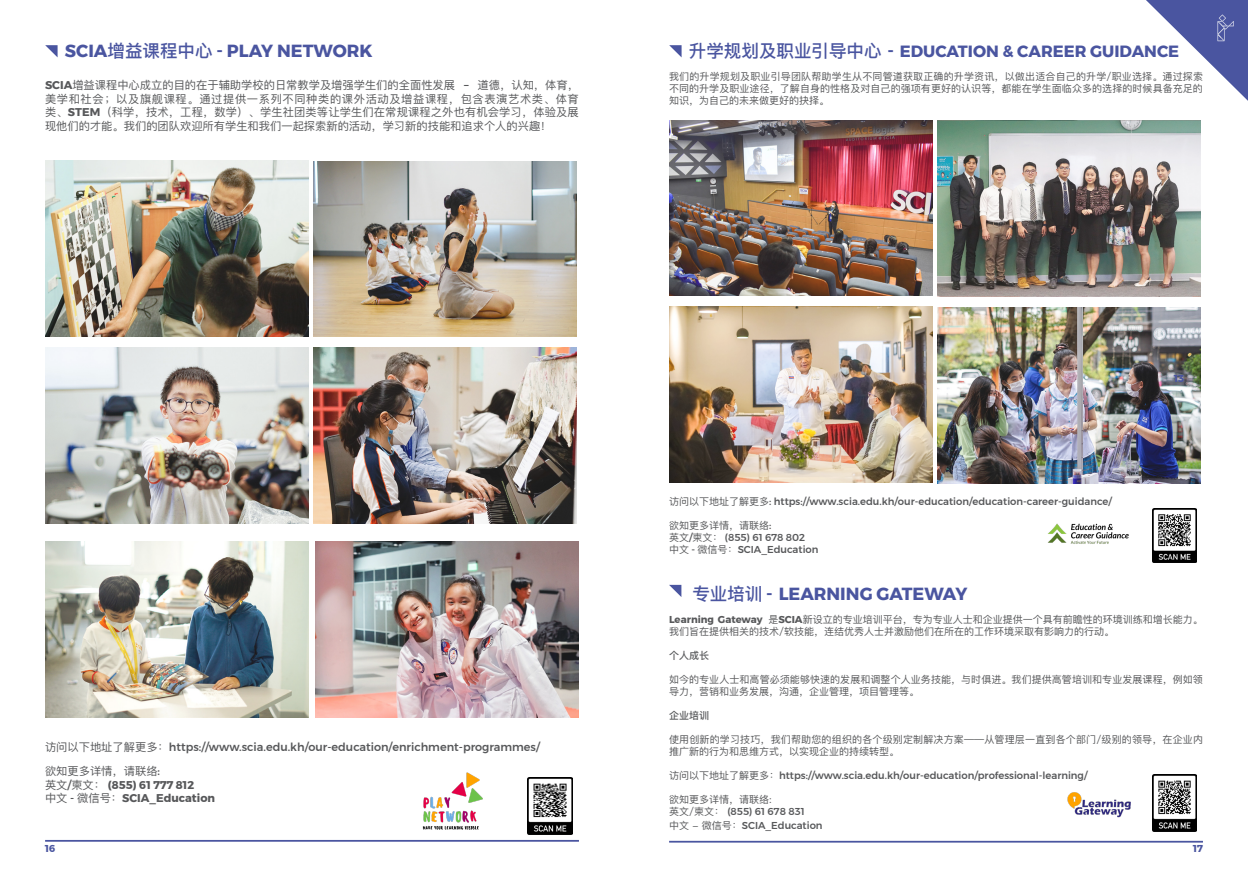
<style>
.page{position:relative;width:1248px;height:886px;background:#fff}
.page>*{position:absolute;margin:0;border:0;box-sizing:border-box;transform-origin:0 0}
.t1{font:700 17.5px "Montserrat";color:#4a55a0}
.t2{font:700 16.25px "Montserrat";color:#4a55a0}
.t3{font:11.25px/13.5px "Ping Fang SC Medium";color:#57585a;text-align:justify}
.t4{font:500 11.25px "Montserrat";color:#57585a}
.t5{font:700 11.25px "Montserrat";color:#57585a}
.t6{font:10px/12px "Ping Fang SC";color:#57585a}
.t7{font:500 10px "Montserrat";color:#57585a}
.t8{font:10px "Ping Fang SC Medium";color:#57585a}
.t9{font:10px "Ping Fang SC Bold";color:#57585a}
.t10{font:700 10px "Montserrat";color:#4a55a0}
.s1{font-family:"Ping Fang SC Bold";font-weight:400}
.s2{font-family:"Montserrat";font-weight:700}
.s3{font-family:"Montserrat";font-weight:500}
.s4{font-family:"Ping Fang SC Bold";font-weight:400;font-size:17.5px}
.s5{font-size:17.5px}
.s6{font-family:"Ping Fang SC Medium";font-weight:400}
.s7{font-weight:500}
.s8{font-family:"Ping Fang SC";font-weight:400}
.s9{font-family:"Ping Fang SC Medium"}
</style>
<div class="page">
<img style="left:45px;top:347px;width:263px;height:176px">
<img style="left:45px;top:541px;width:263px;height:176px">
<img style="left:314px;top:348px;width:263px;height:176px">
<svg style="left:45px;top:45px;width:13px;height:12px"></svg>
<img style="left:45px;top:161px;width:263px;height:175px">
<img style="left:314px;top:161px;width:263px;height:176px">
<img style="left:316px;top:541px;width:263px;height:176px">
<img style="left:527px;top:777px;width:45px;height:57px">
<img style="left:422px;top:772px;width:61px;height:58px">
<hr style="left:45px;top:840px;width:534px;height:2px;background:#4a55a0">
<img style="left:669px;top:307px;width:263px;height:175px">
<img style="left:937px;top:307px;width:263px;height:176px">
<svg style="left:669px;top:45px;width:12px;height:12px"></svg>
<img style="left:669px;top:120px;width:263px;height:175px">
<img style="left:937px;top:120px;width:263px;height:176px">
<img style="left:1152px;top:508px;width:44px;height:55px">
<img style="left:1047px;top:523px;width:82px;height:21px">
<svg style="left:669px;top:585px;width:12px;height:12px"></svg>
<img style="left:1152px;top:775px;width:44px;height:56px">
<img style="left:1060px;top:792px;width:76px;height:51px">
<hr style="left:669px;top:841px;width:533px;height:1px;background:#4a55a0">
<svg style="left:1146px;top:0;width:101px;height:100px"></svg>
<p class="t1" style="left:65px;top:37px;width:309px">SCIA<span class="s1">增益课程中心</span> - PLAY NETWORK</p>
<p class="t3" style="left:45px;top:79px;width:535px"><span class="s2">SCIA</span>增益课程中心成立的目的在于辅助学校的日常教学及增强学生们的全面性发展 <span class="s3">–</span> 道德，认知，体育，美学和社会；以及旗舰课程。通过提供一系列不同种类的课外活动及增益课程，包含表演艺术类、体育类、<span class="s2">STEM</span>（科学，技术，工程，数学）、学生社团类等让学生们在常规课程之外也有机会学习，体验及展现他们的才能。我们的团队欢迎所有学生和我们一起探索新的活动，学习新的技能和追求个人的兴趣！</p>
<p class="t2" style="left:689px;top:38px;width:492px"><span class="s4">升学规划及职业引导中心</span> <span class="s5">-</span> EDUCATION &amp; CAREER GUIDANCE</p>
<p class="t6" style="left:669px;top:70px;width:535px;text-align:justify">我们的升学规划及职业引导团队帮助学生从不同管道获取正确的升学资讯，以做出适合自己的升学/职业选择。通过探索不同的升学及职业途径，了解自身的性格及对自己的强项有更好的认识等，都能在学生面临众多的选择的时候具备充足的知识，为自己的未来做更好的抉择。</p>
<p class="t4" style="left:45px;top:738px;width:496px"><span class="s6">访问以下地址了解更多：</span>https://www.scia.edu.kh/our-education/enrichment-programmes/</p>
<p class="t3" style="left:45px;top:765px;width:117px">欲知更多详情，请联络<span class="s3">:</span></p>
<p class="t5" style="left:45px;top:776px;width:151px"><span class="s6">英文</span><span class="s7">/</span><span class="s6">柬文：</span> (855) 61 777 812</p>
<p class="t5" style="left:45px;top:789px;width:172px"><span class="s6">中文</span> <span class="s7">-</span> <span class="s6">微信号：</span>SCIA_Education</p>
<p class="t10" style="left:45px;top:841px;width:12px">16</p>
<p class="t10" style="left:1173px;top:371px;width:12px">13</p>
<p class="t7" style="left:669px;top:493px;width:444px"><span class="s6">访问以下地址了解更多</span>: https://www.scia.edu.kh/our-education/education-career-guidance/</p>
<p class="t8" style="left:669px;top:519px;width:104px">欲知更多详情，请联络<span class="s3">:</span></p>
<p class="t7" style="left:669px;top:529px;width:138px"><span class="s6">英文</span>/<span class="s6">柬文：</span> (855) 61 678 802</p>
<p class="t7" style="left:669px;top:541px;width:151px"><span class="s6">中文</span> - <span class="s6">微信号：</span>SCIA_Education</p>
<p class="t1" style="left:692px;top:579px;width:276px"><span class="s1">专业培训</span> - LEARNING GATEWAY</p>
<p class="t6" style="left:669px;top:613px;width:535px"><span class="s2">Learning Gateway</span> 是<span class="s2">SCIA</span>新设立的专业培训平台，专为专业人士和企业提供一个具有前瞻性的环境训练和增长能力。我们旨在提供相关的技术/软技能，连结优秀人士并激励他们在所在的工作环境采取有影响力的行动。</p>
<p class="t9" style="left:669px;top:649px;width:41px">个人成长</p>
<p class="t6" style="left:669px;top:673px;width:535px">如今的专业人士和高管必须能够快速的发展和调整个人业务技能，与时俱进。我们提供高管培训和专业发展课程，例如领导力，营销和业务发展，沟通，企业管理，项目管理等。</p>
<p class="t9" style="left:669px;top:709px;width:41px">企业培训</p>
<p class="t6" style="left:669px;top:733px;width:535px">使用创新的学习技巧，我们帮助您的组织的各个级别定制解决方案——从管理层一直到各个部门/级别的领导，在企业内推广新的行为和思维方式，以实现企业的持续转型。</p>
<p class="t7" style="left:669px;top:767px;width:420px"><span class="s8">访问以下地址了解更多</span><span class="s6">：</span>https://www.scia.edu.kh/our-education/professional-learning/</p>
<p class="t6" style="left:669px;top:793px;width:104px">欲知更多详情，请联络<span class="s9">:</span></p>
<p class="t7" style="left:669px;top:803px;width:137px"><span class="s8">英文/柬文</span><span class="s6">：</span> (855) 61 678 831</p>
<p class="t7" style="left:669px;top:817px;width:155px"><span class="s8">中文 - 微信号</span><span class="s6">：</span>SCIA_Education</p>
<p class="t10" style="left:1192px;top:841px;width:11px">17</p>
</div>
